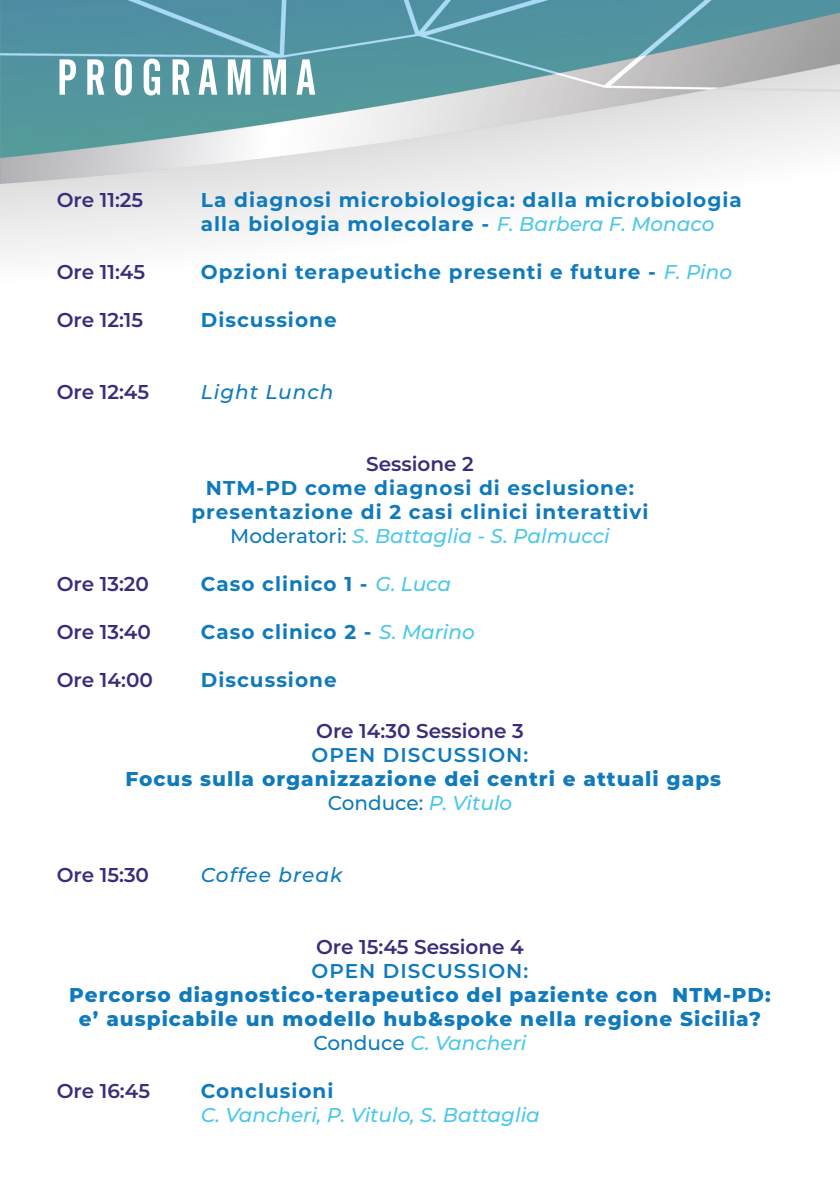
<style>
.page{position:relative;width:840px;height:1191px;background:#fff}
.page>*{position:absolute;margin:0;border:0;box-sizing:border-box;transform-origin:0 0}
.t1{font:50px "Alternate Gothic W03 No.2";letter-spacing:.15em;color:#fff}
.ORA{font:700 20px/24px "Montserrat";letter-spacing:.05em;color:#0f7abc}
.TITOLO{font:800 20px/24px "Montserrat";letter-spacing:.05em;color:#0f7abc;text-align:center}
.ORA-2{font:600 20px "Montserrat";color:#382e7a}
.TITOLO-2{font:700 20px "Montserrat";letter-spacing:.05em;color:#0f7abc}
.NOMI{font:italic 500 20px "Montserrat";color:#4cc8ea}
.ORA-3{font:italic 500 20px "Montserrat";color:#4cc8ea}
.ORA-4{font:italic 500 20px "Montserrat";letter-spacing:.05em;color:#0f7abc}
.NOMI-2{font:500 20px "Montserrat";color:#0f7abc}
.TITOLO-3{font:600 20px "Montserrat";letter-spacing:.05em;color:#0f7abc}
.ORA-5{font:600 20px "Montserrat";letter-spacing:.05em;color:#0f7abc}
.s1{font-weight:500;font-style:italic;color:#4cc8ea}
.s2{font-style:normal;color:#0f7abc}
.s3{font-style:italic;color:#4cc8ea}
</style>
<div class="page">
<img style="left:0;top:0;width:839px;height:255px">
<p class="t1" style="left:57px;top:50px;width:260px">PROGRAMMA</p>
<p class="ORA-2" style="left:57px;top:186px;width:88px">Ore 11:25</p>
<p class="ORA" style="left:201px;top:187px;width:542px">La diagnosi microbiologica: dalla microbiologia alla biologia molecolare - <span class="s1">F. Barbera F. Monaco</span></p>
<p class="ORA-2" style="left:57px;top:258px;width:90px">Ore 11:45</p>
<p class="ORA" style="left:201px;top:259px;width:532px">Opzioni terapeutiche presenti e future - <span class="s1">F. Pino</span></p>
<p class="ORA-2" style="left:57px;top:306px;width:88px">Ore 12:15</p>
<p class="ORA" style="left:201px;top:307px;width:137px">Discussione</p>
<p class="ORA-2" style="left:57px;top:378px;width:94px">Ore 12:45</p>
<p class="ORA-4" style="left:201px;top:378px;width:134px">Light Lunch</p>
<p class="ORA-2" style="left:366px;top:450px;width:109px">Sessione 2</p>
<p class="TITOLO-2" style="left:206px;top:473px;width:429px">NTM-PD come diagnosi di esclusione:</p>
<p class="TITOLO-2" style="left:191px;top:497px;width:458px">presentazione di 2 casi clinici interattivi</p>
<p class="NOMI" style="left:230px;top:522px;width:381px"><span class="s2">Moderatori:</span> S. Battaglia - S. Palmucci</p>
<p class="ORA-2" style="left:57px;top:570px;width:94px">Ore 13:20</p>
<p class="ORA" style="left:201px;top:571px;width:251px">Caso clinico 1 - <span class="s1">G. Luca</span></p>
<p class="ORA-2" style="left:57px;top:618px;width:96px">Ore 13:40</p>
<p class="ORA" style="left:201px;top:619px;width:275px">Caso clinico 2 - <span class="s1">S. Marino</span></p>
<p class="ORA-2" style="left:57px;top:666px;width:98px">Ore 14:00</p>
<p class="ORA" style="left:201px;top:667px;width:137px">Discussione</p>
<p class="ORA-2" style="left:316px;top:716px;width:209px">Ore 14:30 Sessione 3</p>
<p class="TITOLO-3" style="left:311px;top:740px;width:218px">OPEN DISCUSSION:</p>
<p class="TITOLO" style="left:125px;top:765px;width:596px">Focus sulla organizzazione dei centri e attuali gaps</p>
<p class="NOMI-2" style="left:327px;top:788px;width:186px">Conduce: <span class="s3">P. Vitulo</span></p>
<p class="ORA-2" style="left:57px;top:860px;width:94px">Ore 15:30</p>
<p class="ORA-4" style="left:201px;top:860px;width:143px">Coffee break</p>
<p class="ORA-2" style="left:316px;top:932px;width:209px">Ore 15:45 Sessione 4</p>
<p class="ORA-5" style="left:311px;top:956px;width:218px">OPEN DISCUSSION:</p>
<p class="TITOLO" style="left:69px;top:981px;width:702px">Percorso diagnostico-terapeutico del paziente con NTM-PD: e’ auspicabile un modello hub&amp;spoke nella regione Sicilia?</p>
<p class="NOMI" style="left:313px;top:1028px;width:214px"><span class="s2">Conduce</span> C. Vancheri</p>
<p class="ORA-2" style="left:57px;top:1076px;width:95px">Ore 16:45</p>
<p class="ORA" style="left:201px;top:1077px;width:134px">Conclusioni</p>
<p class="ORA-3" style="left:201px;top:1100px;width:340px">C. Vancheri, P. Vitulo, S. Battaglia</p>
</div>
